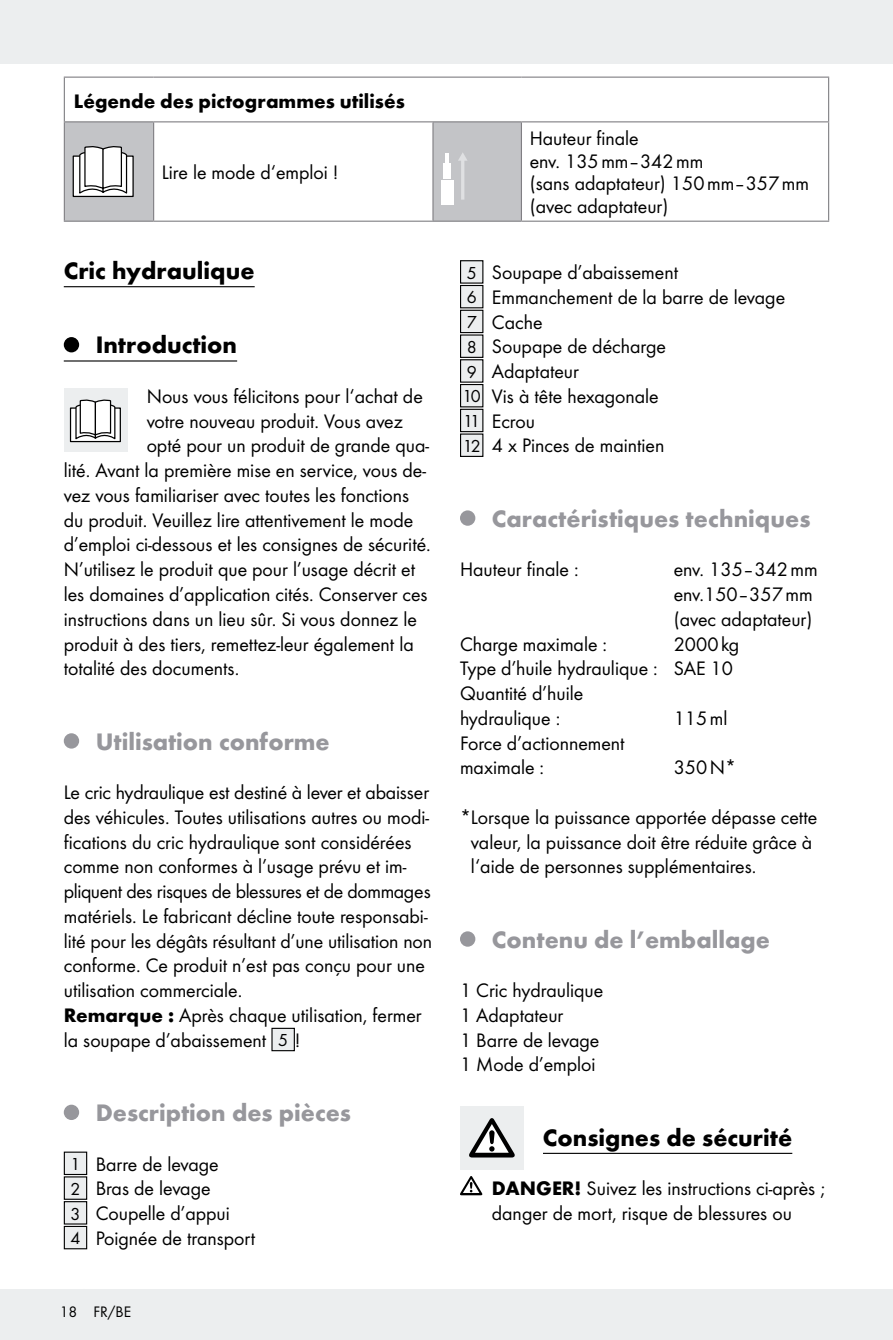
<style>
.page{position:relative;width:893px;height:1340px;background:#fff}
.page>*{position:absolute;margin:0;border:0;box-sizing:border-box;transform-origin:0 0}
.t1{font:700 24.75px "Futura";color:#97979c}
.t2{font:700 24.75px "Futura";color:#000}
.t3{font:20.25px/24.8px "Futura Boo";color:#000}
.t4{font:700 20.25px "Futura";color:#000}
.t5{font:15.75px "Futura Boo";color:#000}
.s1{font-family:"Futura";font-weight:700}
.s2{font-size:18px}
</style>
<div class="page">
<div style="left:0;top:0;width:893px;height:64px;background:#eceeef"></div>
<div style="left:0;top:1288px;width:893px;height:51px;background:#eceeef"></div>
<hr style="left:64px;top:77px;width:90px;height:1px;background:#807f83">
<hr style="left:64px;top:78px;width:1px;height:43px;background:#807f83">
<hr style="left:154px;top:77px;width:279px;height:1px;background:#807f83">
<hr style="left:433px;top:77px;width:88px;height:1px;background:#807f83">
<hr style="left:521px;top:77px;width:308px;height:1px;background:#807f83">
<hr style="left:154px;top:121px;width:279px;height:1px;background:#807f83">
<hr style="left:433px;top:121px;width:88px;height:1px;background:#807f83">
<hr style="left:521px;top:121px;width:308px;height:1px;background:#807f83">
<hr style="left:828px;top:122px;width:1px;height:99px;background:#807f83">
<hr style="left:64px;top:221px;width:90px;height:1px;background:#807f83">
<hr style="left:154px;top:221px;width:279px;height:1px;background:#807f83">
<hr style="left:521px;top:221px;width:308px;height:1px;background:#807f83">
<hr style="left:64px;top:121px;width:90px;height:1px;background:#807f83">
<hr style="left:828px;top:78px;width:1px;height:43px;background:#807f83">
<hr style="left:521px;top:122px;width:1px;height:99px;background:#807f83">
<hr style="left:433px;top:221px;width:88px;height:1px;background:#807f83">
<svg style="left:64px;top:122px;width:457px;height:99px"></svg>
<hr style="left:64px;top:286px;width:191px;height:1px;background:#000">
<hr style="left:64px;top:360px;width:173px;height:1px;background:#000">
<div style="left:64px;top:337px;width:15px;height:15px;background:#000;border-radius:50%"></div>
<div style="left:64px;top:388px;width:64px;height:64px;background:#eceeef"></div>
<div style="left:71px;top:408px;width:49px;height:33px;background:#fff"></div>
<div style="left:70px;top:407px;width:51px;height:35px;border:1px solid #000"></div>
<svg style="left:75px;top:399px;width:41px;height:41px"></svg>
<div style="left:64px;top:733px;width:15px;height:15px;background:#97979c;border-radius:50%"></div>
<div style="left:272px;top:1028px;width:22px;height:22px;background:#eceeef"></div>
<div style="left:271px;top:1027px;width:24px;height:24px;border:1px solid #000"></div>
<div style="left:64px;top:1104px;width:15px;height:16px;background:#97979c;border-radius:50%"></div>
<div style="left:64px;top:1152px;width:23px;height:22px;background:#eceeef"></div>
<div style="left:64px;top:1151px;width:23px;height:24px;border:1px solid #000"></div>
<div style="left:64px;top:1176px;width:23px;height:23px;background:#eceeef"></div>
<div style="left:64px;top:1176px;width:23px;height:23px;border:1px solid #000"></div>
<div style="left:64px;top:1201px;width:23px;height:22px;background:#eceeef"></div>
<div style="left:64px;top:1201px;width:23px;height:23px;border:1px solid #000"></div>
<div style="left:64px;top:1226px;width:23px;height:22px;background:#eceeef"></div>
<div style="left:64px;top:1225px;width:23px;height:24px;border:1px solid #000"></div>
<hr style="left:460px;top:1152px;width:332px;height:1px;background:#000">
<div style="left:461px;top:261px;width:22px;height:22px;background:#eceeef"></div>
<div style="left:460px;top:260px;width:23px;height:24px;border:1px solid #000"></div>
<div style="left:461px;top:285px;width:22px;height:23px;background:#eceeef"></div>
<div style="left:460px;top:285px;width:23px;height:23px;border:1px solid #000"></div>
<div style="left:461px;top:310px;width:22px;height:22px;background:#eceeef"></div>
<div style="left:460px;top:310px;width:23px;height:23px;border:1px solid #000"></div>
<div style="left:461px;top:335px;width:22px;height:22px;background:#eceeef"></div>
<div style="left:460px;top:334px;width:23px;height:24px;border:1px solid #000"></div>
<div style="left:461px;top:360px;width:22px;height:22px;background:#eceeef"></div>
<div style="left:460px;top:359px;width:23px;height:24px;border:1px solid #000"></div>
<div style="left:461px;top:384px;width:22px;height:23px;background:#eceeef"></div>
<div style="left:460px;top:384px;width:23px;height:23px;border:1px solid #000"></div>
<div style="left:461px;top:409px;width:22px;height:22px;background:#eceeef"></div>
<div style="left:460px;top:409px;width:23px;height:23px;border:1px solid #000"></div>
<div style="left:461px;top:434px;width:22px;height:22px;background:#eceeef"></div>
<div style="left:460px;top:433px;width:23px;height:24px;border:1px solid #000"></div>
<div style="left:460px;top:510px;width:15px;height:16px;background:#97979c;border-radius:50%"></div>
<div style="left:460px;top:931px;width:15px;height:15px;background:#97979c;border-radius:50%"></div>
<div style="left:524px;top:1105px;width:19px;height:64px;background:#fff"></div>
<div style="left:460px;top:1105px;width:64px;height:64px;background:#eceeef"></div>
<svg style="left:469px;top:1118px;width:46px;height:39px"></svg>
<svg style="left:460px;top:1176px;width:22px;height:19px"></svg>
<p class="t4" style="left:74px;top:88px;width:332px">Légende des pictogrammes utilisés</p>
<p class="t3" style="left:162px;top:160px;width:178px">Lire le mode d‘emploi !</p>
<p class="t2" style="left:64px;top:255px;width:192px">Cric hydraulique</p>
<p class="t2" style="left:96px;top:330px;width:143px">Introduction</p>
<p class="t3" style="left:147px;top:384px;width:278px">Nous vous félicitons pour l‘achat de</p>
<p class="t3" style="left:147px;top:408px;width:258px">votre nouveau produit. Vous avez</p>
<p class="t3" style="left:147px;top:433px;width:284px">opté pour un produit de grande qua-</p>
<p class="t3" style="left:64px;top:458px;width:364px">lité. Avant la première mise en service, vous de-</p>
<p class="t3" style="left:64px;top:482px;width:347px">vez vous familiariser avec toutes les fonctions</p>
<p class="t3" style="left:64px;top:507px;width:351px">du produit. Veuillez lire attentivement le mode</p>
<p class="t3" style="left:64px;top:532px;width:369px">d’emploi ci-dessous et les consignes de sécurité.</p>
<p class="t3" style="left:64px;top:557px;width:353px">N’utilisez le produit que pour l’usage décrit et</p>
<p class="t3" style="left:64px;top:581px;width:365px">les domaines d’application cités. Conserver ces</p>
<p class="t3" style="left:64px;top:606px;width:355px">instructions dans un lieu sûr. Si vous donnez le</p>
<p class="t3" style="left:64px;top:631px;width:351px">produit à des tiers, remettez-leur également la</p>
<p class="t3" style="left:64px;top:656px;width:177px">totalité des documents.</p>
<p class="t1" style="left:96px;top:726px;width:236px">Utilisation conforme</p>
<p class="t3" style="left:64px;top:780px;width:370px">Le cric hydraulique est destiné à lever et abaisser des véhicules. Toutes utilisations autres ou modi&shy;fications du cric hydraulique sont considérées comme non conformes à l’usage prévu et im&shy;pliquent des risques de blessures et de dommages matériels. Le fabricant décline toute responsabi&shy;lité pour les dégâts résultant d’une utilisation non conforme. Ce produit n’est pas conçu pour une utilisation commerciale.<br><span class="s1">Remarque :</span> Après chaque utilisation, fermer la soupape d’abaissement <span class="s2">5</span> !</p>
<p class="t1" style="left:96px;top:1097px;width:257px">Description des pièces</p>
<p class="t3" style="left:71px;top:1151px;width:186px"><span class="s2">1</span> Barre de levage<br><span class="s2">2</span> Bras de levage<br><span class="s2">3</span> Coupelle d’appui<br><span class="s2">4</span> Poignée de transport</p>
<p class="t5" style="left:60px;top:1302px;width:73px">18 FR/BE</p>
<p class="t3" style="left:530px;top:127px;width:281px;line-height:22.5px">Hauteur finale<br>env. 135mm‒342mm<br>(sans adaptateur) 150mm‒357mm (avec adaptateur)</p>
<p class="t3" style="left:463px;top:260px;width:324px"><span class="s2">5</span> Soupape d’abaissement<br><span class="s2">6</span> Emmanchement de la barre de levage<br><span class="s2">7</span> Cache<br><span class="s2">8</span> Soupape de décharge<br><span class="s2">9</span> Adaptateur<br><span class="s2">10</span> Vis à tête hexagonale<br><span class="s2">11</span> Ecrou<br><span class="s2">12</span> 4 x Pinces de maintien</p>
<p class="t1" style="left:492px;top:503px;width:320px">Caractéristiques techniques</p>
<p class="t3" style="left:460px;top:557px;width:120px">Hauteur finale :</p>
<p class="t3" style="left:674px;top:557px;width:145px">env. 135–342mm env.150–357mm (avec adaptateur)</p>
<p class="t3" style="left:460px;top:631px;width:149px">Charge maximale :</p>
<p class="t3" style="left:460px;top:631px;width:281px;text-indent:214px">2000kg<br>Type d’huile hydraulique : SAE 10<br>Quantité d’huile<br>hydraulique :</p>
<p class="t3" style="left:674px;top:705px;width:55px">115ml</p>
<p class="t3" style="left:460px;top:730px;width:166px">Force d’actionnement maximale :</p>
<p class="t3" style="left:674px;top:755px;width:64px">350N*</p>
<p class="t3" style="left:471px;top:804px;width:348px;text-indent:-11px">*Lorsque la puissance apportée dépasse cette valeur, la puissance doit être réduite grâce à l‘aide de personnes supplémentaires.</p>
<p class="t1" style="left:492px;top:924px;width:280px">Contenu de l’emballage</p>
<p class="t3" style="left:460px;top:978px;width:145px">1 Cric hydraulique<br>1 Adaptateur<br>1 Barre de levage<br>1 Mode d’emploi</p>
<p class="t2" style="left:543px;top:1122px;width:251px">Consignes de sécurité</p>
<p class="t3" style="left:492px;top:1176px;width:335px"><span class="s1">DANGER!</span> Suivez les instructions ci-après ; danger de mort, risque de blessures ou</p>
</div>
